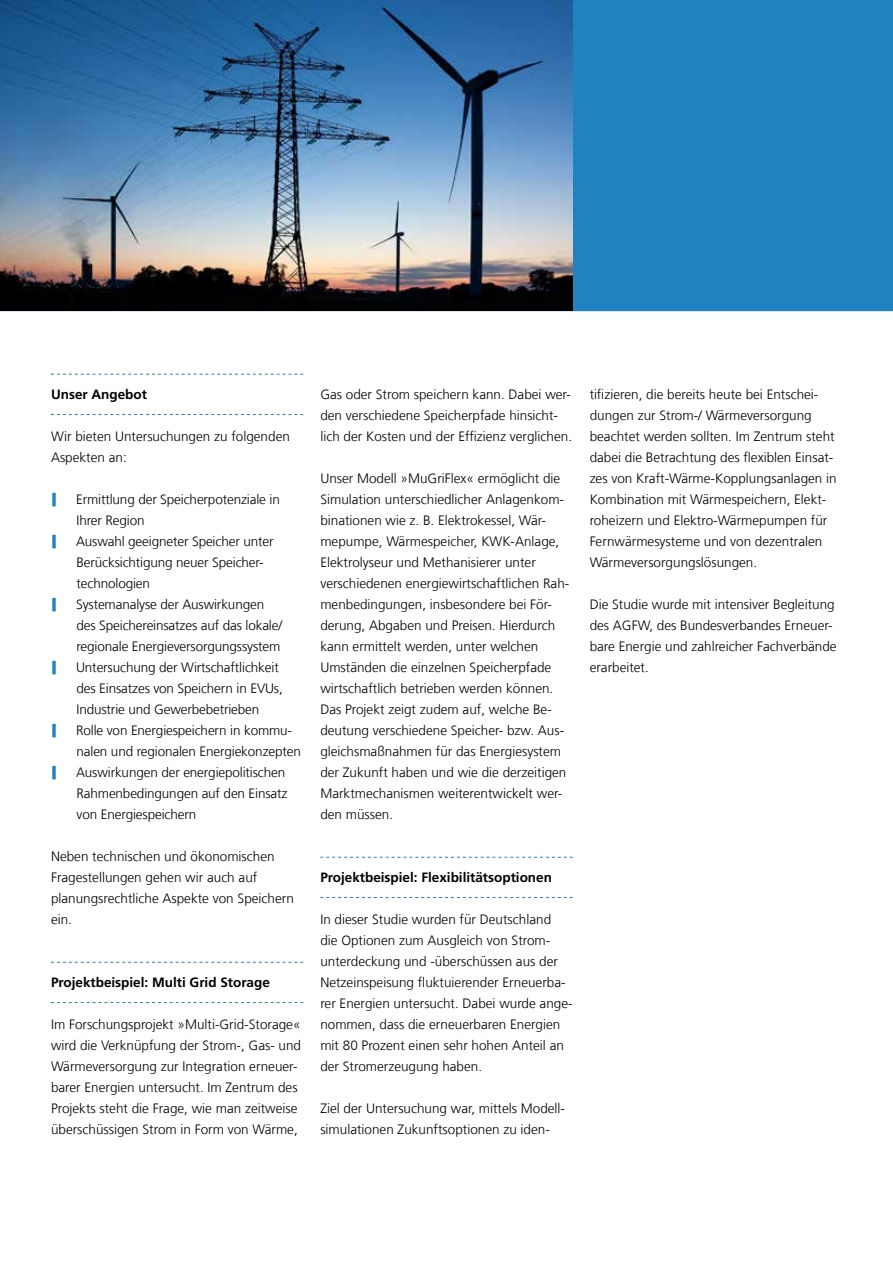
<style>
.page{position:relative;width:893px;height:1263px;background:#fff}
.page>*{position:absolute;margin:0;border:0;box-sizing:border-box;transform-origin:0 0}
.t1{font:300 13.5px/21px "Frutiger LT Com";color:#000}
.t2{font:700 13.5px "Frutiger LT Com";color:#000}
.t3{font:900 13.5px "Frutiger LT Com";color:#1f82c1;scale:2 1}
</style>
<div class="page">
<div style="left:0;top:0;width:893px;height:311px;background:#1f82c1"></div>
<svg style="left:51px;top:374px;width:252px;height:1px"></svg>
<svg style="left:51px;top:414px;width:252px;height:1px"></svg>
<svg style="left:51px;top:962px;width:252px;height:1px"></svg>
<svg style="left:51px;top:1002px;width:252px;height:1px"></svg>
<svg style="left:320px;top:857px;width:253px;height:1px"></svg>
<svg style="left:320px;top:897px;width:253px;height:1px"></svg>
<img style="left:0;top:0;width:573px;height:310px">
<p class="t2" style="left:51px;top:387px;width:97px">Unser Angebot</p>
<p class="t1" style="left:51px;top:426px;width:240px">Wir bieten Untersuchungen zu folgenden<br>Aspekten an:</p>
<p class="t3" style="left:51px;top:490px;width:4px">|</p>
<p class="t1" style="left:76px;top:489px;width:205px">Ermittlung der Speicherpotenziale in<br>Ihrer Region</p>
<p class="t3" style="left:51px;top:532px;width:4px">|</p>
<p class="t1" style="left:76px;top:531px;width:199px">Auswahl geeigneter Speicher unter<br>Berücksichtigung neuer Speicher&shy;technologien</p>
<p class="t3" style="left:51px;top:595px;width:4px">|</p>
<p class="t1" style="left:76px;top:594px;width:208px">Systemanalyse der Auswirkungen des Speichereinsatzes auf das lokale/ regionale Energieversorgungssystem</p>
<p class="t3" style="left:51px;top:658px;width:4px">|</p>
<p class="t1" style="left:76px;top:657px;width:208px">Untersuchung der Wirtschaftlichkeit des Einsatzes von Speichern in EVUs,<br>Industrie und Gewerbebetrieben</p>
<p class="t3" style="left:51px;top:721px;width:4px">|</p>
<p class="t1" style="left:76px;top:720px;width:226px">Rolle von Energiespeichern in kommu&shy;nalen und regionalen Energiekonzepten</p>
<p class="t3" style="left:51px;top:763px;width:4px">|</p>
<p class="t1" style="left:76px;top:762px;width:213px">Auswirkungen der energiepolitischen<br>Rahmenbedingungen auf den Einsatz von Energiespeichern</p>
<p class="t1" style="left:51px;top:846px;width:245px">Neben technischen und ökonomischen<br>Fragestellungen gehen wir auch auf planungsrechtliche Aspekte von Speichern ein.</p>
<p class="t2" style="left:51px;top:975px;width:220px">Projektbeispiel: Multi Grid Storage</p>
<p class="t1" style="left:51px;top:1014px;width:252px">Im Forschungsprojekt »Multi-Grid-Storage« wird die Verknüpfung der Strom-, Gas- und Wärmeversorgung zur Integration erneuer&shy;barer Energien untersucht. Im Zentrum des Projekts steht die Frage, wie man zeitweise überschüssigen Strom in Form von Wärme,</p>
<p class="t1" style="left:320px;top:384px;width:253px">Gas oder Strom speichern kann. Dabei wer&shy;den verschiedene Speicherpfade hinsicht&shy;lich der Kosten und der Effizienz verglichen.</p>
<p class="t1" style="left:320px;top:468px;width:251px">Unser Modell »MuGriFlex« ermöglicht die Simulation unterschiedlicher Anlagenkom&shy;binationen wie z. B. Elektrokessel, Wär&shy;mepumpe, Wärmespeicher, KWK-Anlage, Elektrolyseur und Methanisierer unter verschiedenen energiewirtschaftlichen Rah&shy;menbedingungen, insbesondere bei För&shy;derung, Abgaben und Preisen. Hierdurch kann ermittelt werden, unter welchen Umständen die einzelnen Speicherpfade wirtschaftlich betrieben werden können.<br>Das Projekt zeigt zudem auf, welche Be&shy;deutung verschiedene Speicher- bzw. Aus&shy;gleichsmaßnahmen für das Energiesystem der Zukunft haben und wie die derzeitigen Marktmechanismen weiterentwickelt wer&shy;den müssen.</p>
<p class="t1" style="left:590px;top:384px;width:249px">tifizieren, die bereits heute bei Entschei&shy;dungen zur Strom-/ Wärmeversorgung beachtet werden sollten. Im Zentrum steht dabei die Betrachtung des flexiblen Einsat&shy;zes von Kraft-Wärme-Kopplungsanlagen in Kombination mit Wärmespeichern, Elekt&shy;roheizern und Elektro-Wärmepumpen für Fernwärmesysteme und von dezentralen Wärmeversorgungslösungen.</p>
<p class="t1" style="left:590px;top:594px;width:249px">Die Studie wurde mit intensiver Begleitung des AGFW, des Bundesverbandes Erneuer&shy;bare Energie und zahlreicher Fachverbände erarbeitet.</p>
<p class="t2" style="left:320px;top:870px;width:233px">Projektbeispiel: Flexibilitätsoptionen</p>
<p class="t1" style="left:320px;top:909px;width:254px">In dieser Studie wurden für Deutschland<br>die Optionen zum Ausgleich von Strom&shy;unterdeckung und -überschüssen aus der Netzeinspeisung fluktuierender Erneuerba&shy;rer Energien untersucht. Dabei wurde ange&shy;nommen, dass die erneuerbaren Energien mit 80 Prozent einen sehr hohen Anteil an der Stromerzeugung haben.</p>
<p class="t1" style="left:320px;top:1098px;width:246px">Ziel der Untersuchung war, mittels Modell&shy;simulationen Zukunftsoptionen zu iden-</p>
</div>
